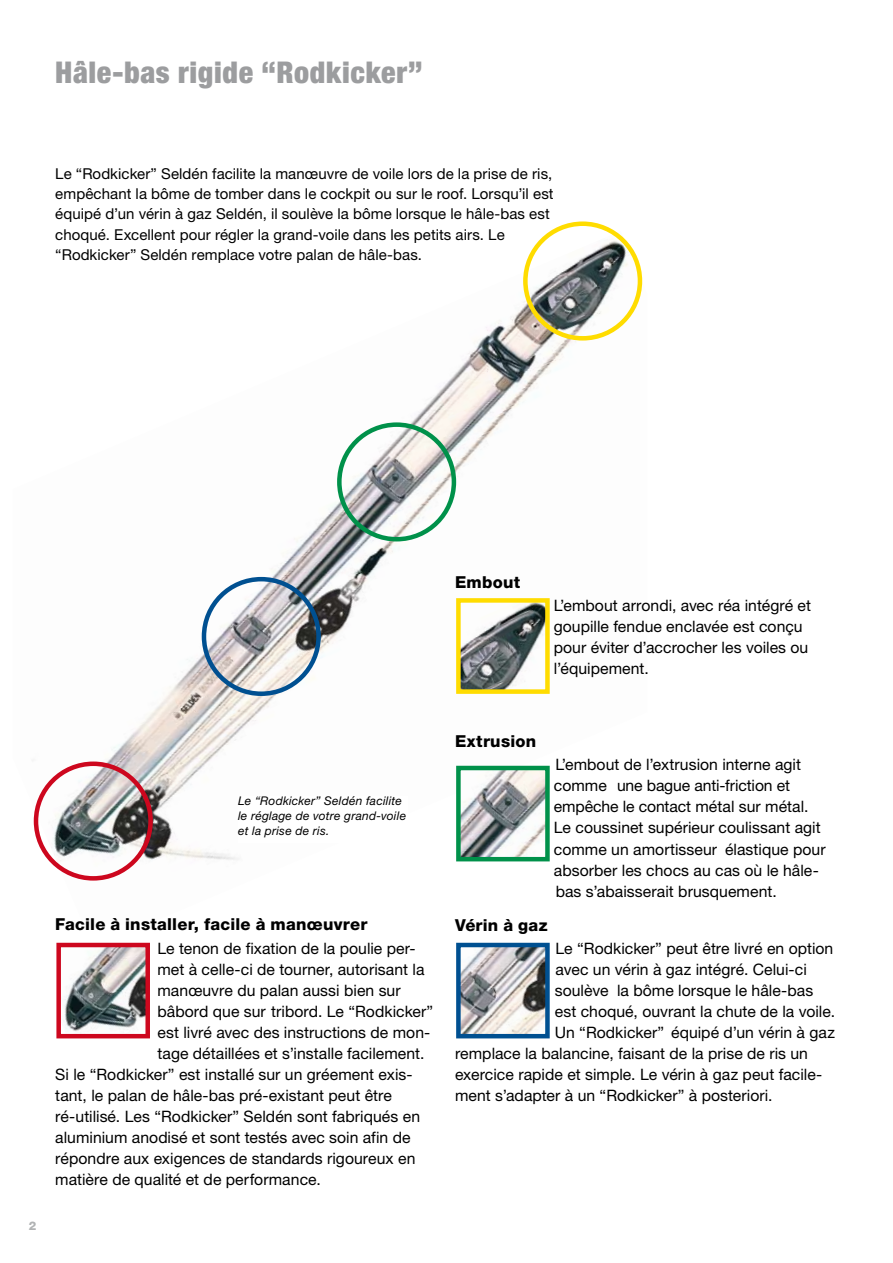
<style>
.page{position:relative;width:893px;height:1263px;background:#fff}
.page>*{position:absolute;margin:0;border:0;box-sizing:border-box;transform-origin:0 0}
.t1{font:900 condensed 30px "Helvetica Neue LT Pro";letter-spacing:.02em;color:#9c9d9f}
.t2{font:800 16.5px "Helvetica Neue LT Pro";letter-spacing:.015em;color:#000}
.t3{font:15.75px/21.1px "Helvetica Neue LT Pro";letter-spacing:.005em;color:#000}
.t4{font:15px/20.2px "Helvetica Neue LT Pro";letter-spacing:.005em;color:#000}
.t5{font:italic 12px/15px "Helvetica Neue LT Pro";letter-spacing:.015em;color:#000}
.t6{font:800 12px "Helvetica Neue LT Pro";color:#b1b3b4}
</style>
<div class="page">
<img style="left:33px;top:231px;width:610px;height:650px">
<div style="left:34px;top:761px;width:119px;height:119px;border:4px solid #cd071e;border-radius:50%"></div>
<div style="left:523px;top:221px;width:119px;height:120px;border:4px solid #ffdc00;border-radius:50%"></div>
<div style="left:337px;top:422px;width:119px;height:119px;border:4px solid #00914a;border-radius:50%"></div>
<div style="left:202px;top:577px;width:119px;height:119px;border:4px solid #005091;border-radius:50%"></div>
<img style="left:461px;top:603px;width:84px;height:86px">
<div style="left:456px;top:598px;width:94px;height:96px;border:4px solid #ffdc00"></div>
<img style="left:461px;top:948px;width:84px;height:85px">
<div style="left:456px;top:943px;width:94px;height:95px;border:4px solid #005091"></div>
<img style="left:461px;top:771px;width:84px;height:85px">
<div style="left:456px;top:766px;width:94px;height:95px;border:4px solid #00914a"></div>
<img style="left:64px;top:948px;width:81px;height:84px">
<div style="left:56px;top:943px;width:94px;height:95px;border:4px solid #cd071e"></div>
<div style="left:238px;top:796px;width:170px;height:47px;background:#fff"></div>
<h1 class="t1" style="left:55px;top:54px;width:369px">Hâle-bas rigide “Rodkicker”</h1>
<p class="t4" style="left:55px;top:163px;width:500px">Le “Rodkicker” Seldén facilite la manœuvre de voile lors de la prise de ris, empêchant la bôme de tomber dans le cockpit ou sur le roof. Lorsqu’il est équipé d’un vérin à gaz Seldén, il soulève la bôme lorsque le hâle-bas est choqué. Excellent pour régler la grand-voile dans les petits airs. Le “Rodkicker” Seldén remplace votre palan de hâle-bas.</p>
<p class="t2" style="left:455px;top:572px;width:67px">Embout</p>
<p class="t3" style="left:554px;top:594px;width:259px">L’embout arrondi, avec réa intégré et goupille fendue enclavée est conçu pour éviter d’accrocher les voiles ou l’équipement.</p>
<p class="t5" style="left:238px;top:793px;width:169px">Le “Rodkicker” Seldén facilite le réglage de votre grand-voile et la prise de ris.</p>
<p class="t6" style="left:29px;top:1219px;width:9px">2</p>
<p class="t2" style="left:55px;top:915px;width:314px">Facile à installer, facile à manœuvrer</p>
<p class="t3" style="left:157px;top:937px;width:259px">Le tenon de fixation de la poulie per-</p>
<p class="t3" style="left:157px;top:958px;width:269px">met à celle-ci de tourner, autorisant la</p>
<p class="t3" style="left:157px;top:979px;width:245px">manœuvre du palan aussi bien sur</p>
<p class="t3" style="left:157px;top:1000px;width:277px">bâbord que sur tribord. Le “Rodkicker”</p>
<p class="t3" style="left:157px;top:1021px;width:274px">est livré avec des instructions de mon-</p>
<p class="t3" style="left:157px;top:1042px;width:269px">tage détaillées et s’installe facilement.</p>
<p class="t3" style="left:55px;top:1063px;width:359px">Si le “Rodkicker” est installé sur un gréement exis-</p>
<p class="t3" style="left:55px;top:1084px;width:338px">tant, le palan de hâle-bas pré-existant peut être</p>
<p class="t3" style="left:55px;top:1105px;width:366px">ré-utilisé. Les “Rodkicker” Seldén sont fabriqués en</p>
<p class="t3" style="left:55px;top:1126px;width:357px">aluminium anodisé et sont testés avec soin afin de</p>
<p class="t3" style="left:55px;top:1147px;width:362px">répondre aux exigences de standards rigoureux en</p>
<p class="t3" style="left:55px;top:1168px;width:267px">matière de qualité et de performance.</p>
<p class="t2" style="left:455px;top:731px;width:83px">Extrusion</p>
<p class="t3" style="left:554px;top:753px;width:273px">L’embout de l’extrusion interne agit comme une bague anti-friction et empêche le contact métal sur métal.<br>Le coussinet supérieur coulissant agit comme un amortisseur élastique pour absorber les chocs au cas où le hâle&shy;bas s’abaisserait brusquement.</p>
<p class="t2" style="left:455px;top:915px;width:94px">Vérin à gaz</p>
<p class="t3" style="left:555px;top:938px;width:279px">Le “Rodkicker” peut être livré en option</p>
<p class="t3" style="left:555px;top:959px;width:253px">avec un vérin à gaz intégré. Celui-ci</p>
<p class="t3" style="left:555px;top:980px;width:260px">soulève la bôme lorsque le hâle-bas</p>
<p class="t3" style="left:555px;top:1001px;width:282px">est choqué, ouvrant la chute de la voile.</p>
<p class="t3" style="left:555px;top:1022px;width:282px">Un “Rodkicker” équipé d’un vérin à gaz</p>
<p class="t3" style="left:455px;top:1043px;width:355px">remplace la balancine, faisant de la prise de ris un</p>
<p class="t3" style="left:455px;top:1064px;width:369px">exercice rapide et simple. Le vérin à gaz peut facile-</p>
<p class="t3" style="left:455px;top:1085px;width:319px">ment s’adapter à un “Rodkicker” à posteriori.</p>
</div>
